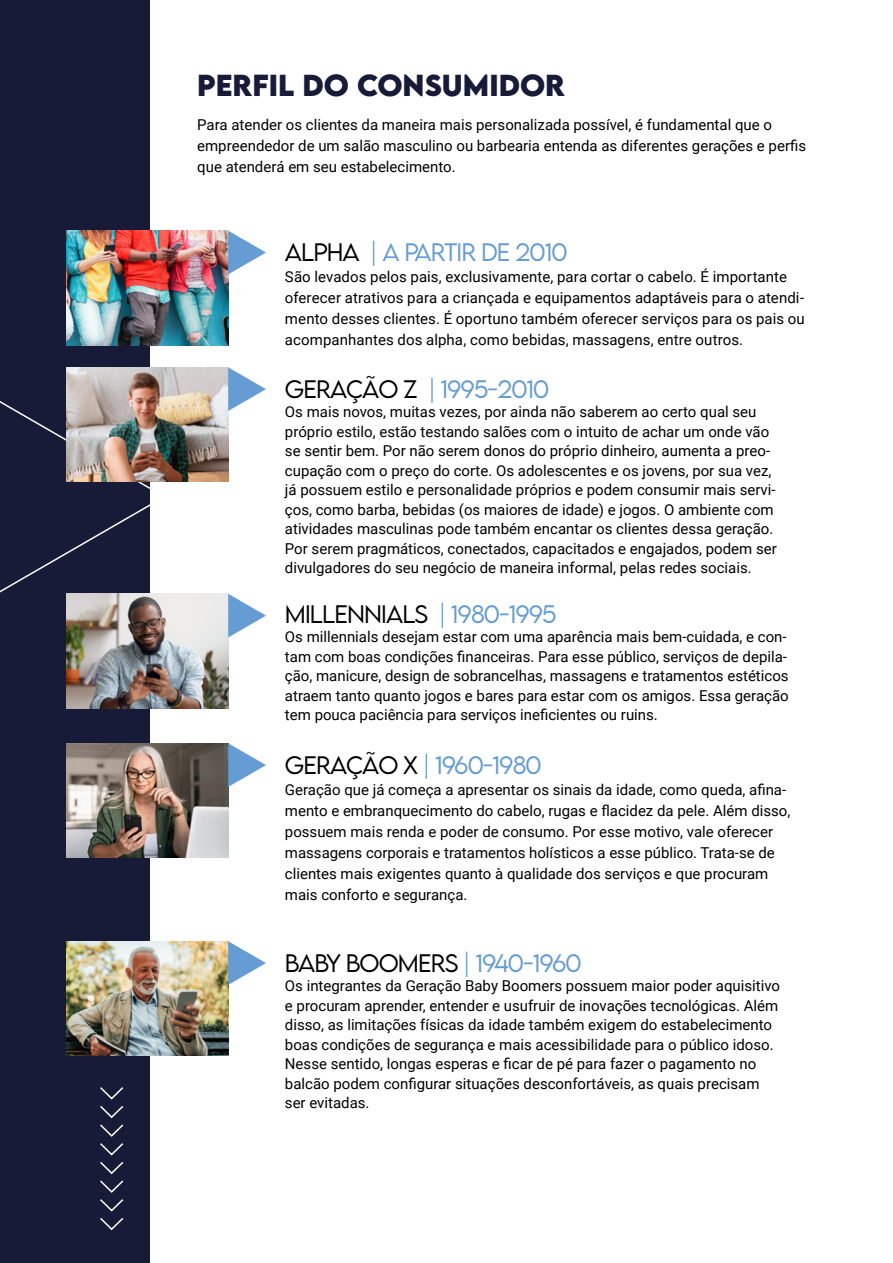
<style>
.page{position:relative;width:893px;height:1263px;background:#fff}
.page>*{position:absolute;margin:0;border:0;box-sizing:border-box;transform-origin:0 0}
.t1{font:700 27px "LEMONMILK";color:#171b38}
.t2{font:300 22.5px "LEMONMILK";letter-spacing:-.04em;color:#659cd3}
.t3{font:300 22.5px "LEMONMILK";letter-spacing:-.04em;color:#000}
.t4{font:15px/19.5px "Roboto";color:#000}
.s1{color:#000}
.s2{color:#659cd3}
</style>
<div class="page">
<div style="left:0;top:0;width:150px;height:1263px;background:#171b38"></div>
<svg style="left:100px;top:1087px;width:24px;height:144px"></svg>
<svg style="left:0;top:230px;width:167px;height:479px"></svg>
<img style="left:66px;top:231px;width:162px;height:114px">
<img style="left:66px;top:594px;width:162px;height:114px">
<img style="left:66px;top:743px;width:162px;height:115px">
<img style="left:66px;top:941px;width:162px;height:115px">
<img style="left:66px;top:367px;width:162px;height:115px">
<svg style="left:228px;top:231px;width:38px;height:43px"></svg>
<svg style="left:228px;top:367px;width:38px;height:44px"></svg>
<svg style="left:228px;top:743px;width:38px;height:44px"></svg>
<svg style="left:228px;top:941px;width:38px;height:44px"></svg>
<svg style="left:228px;top:594px;width:38px;height:43px"></svg>
<h1 class="t1" style="left:197px;top:67px;width:369px">PERFIL DO CONSUMIDOR</h1>
<p class="t4" style="left:197px;top:113px;width:610px;line-height:21px">Para atender os clientes da maneira mais personalizada possível, é fundamental que o empreendedor de um salão masculino ou barbearia entenda as diferentes gerações e perfis que atenderá em seu estabelecimento.</p>
<h2 class="t2" style="left:285px;top:238px;width:284px"><span class="s1">ALPHA</span> | A PARTIR DE 2010</h2>
<p class="t4" style="left:285px;top:266px;width:521px;line-height:21px">São levados pelos pais, exclusivamente, para cortar o cabelo. É importante oferecer atrativos para a criançada e equipamentos adaptáveis para o atendi&shy;mento desses clientes. É oportuno também oferecer serviços para os pais ou acompanhantes dos alpha, como bebidas, massagens, entre outros.</p>
<h2 class="t2" style="left:285px;top:374px;width:266px"><span class="s1">GERAÇÃO Z</span> | 1995-2010</h2>
<p class="t4" style="left:285px;top:402px;width:493px">Os mais novos, muitas vezes, por ainda não saberem ao certo qual seu próprio estilo, estão testando salões com o intuito de achar um onde vão se sentir bem. Por não serem donos do próprio dinheiro, aumenta a preo&shy;cupação com o preço do corte. Os adolescentes e os jovens, por sua vez, já possuem estilo e personalidade próprios e podem consumir mais servi&shy;ços, como barba, bebidas (os maiores de idade) e jogos. O ambiente com atividades masculinas pode também encantar os clientes dessa geração.<br>Por serem pragmáticos, conectados, capacitados e engajados, podem ser divulgadores do seu negócio de maneira informal, pelas redes sociais.</p>
<h2 class="t3" style="left:285px;top:599px;width:273px">MILLENNIALS <span class="s2">| 1980-1995</span></h2>
<p class="t4" style="left:285px;top:627px;width:505px">Os millennials desejam estar com uma aparência mais bem-cuidada, e con&shy;tam com boas condições financeiras. Para esse público, serviços de depila&shy;ção, manicure, design de sobrancelhas, massagens e tratamentos estéticos atraem tanto quanto jogos e bares para estar com os amigos. Essa geração tem pouca paciência para serviços ineficientes ou ruins.</p>
<h2 class="t2" style="left:285px;top:750px;width:258px"><span class="s1">GERAÇÃO X</span> | 1960-1980</h2>
<p class="t4" style="left:285px;top:778px;width:507px;line-height:21px">Geração que já começa a apresentar os sinais da idade, como queda, afina&shy;mento e embranquecimento do cabelo, rugas e flacidez da pele. Além disso, possuem mais renda e poder de consumo. Por esse motivo, vale oferecer massagens corporais e tratamentos holísticos a esse público. Trata-se de clientes mais exigentes quanto à qualidade dos serviços e que procuram mais conforto e segurança.</p>
<h2 class="t3" style="left:285px;top:948px;width:298px">BABY BOOMERS <span class="s2">| 1940-1960</span></h2>
<p class="t4" style="left:285px;top:975px;width:497px">Os integrantes da Geração Baby Boomers possuem maior poder aquisitivo e procuram aprender, entender e usufruir de inovações tecnológicas. Além disso, as limitações físicas da idade também exigem do estabelecimento boas condições de segurança e mais acessibilidade para o público idoso.<br>Nesse sentido, longas esperas e ficar de pé para fazer o pagamento no balcão podem configurar situações desconfortáveis, as quais precisam ser evitadas.</p>
</div>
